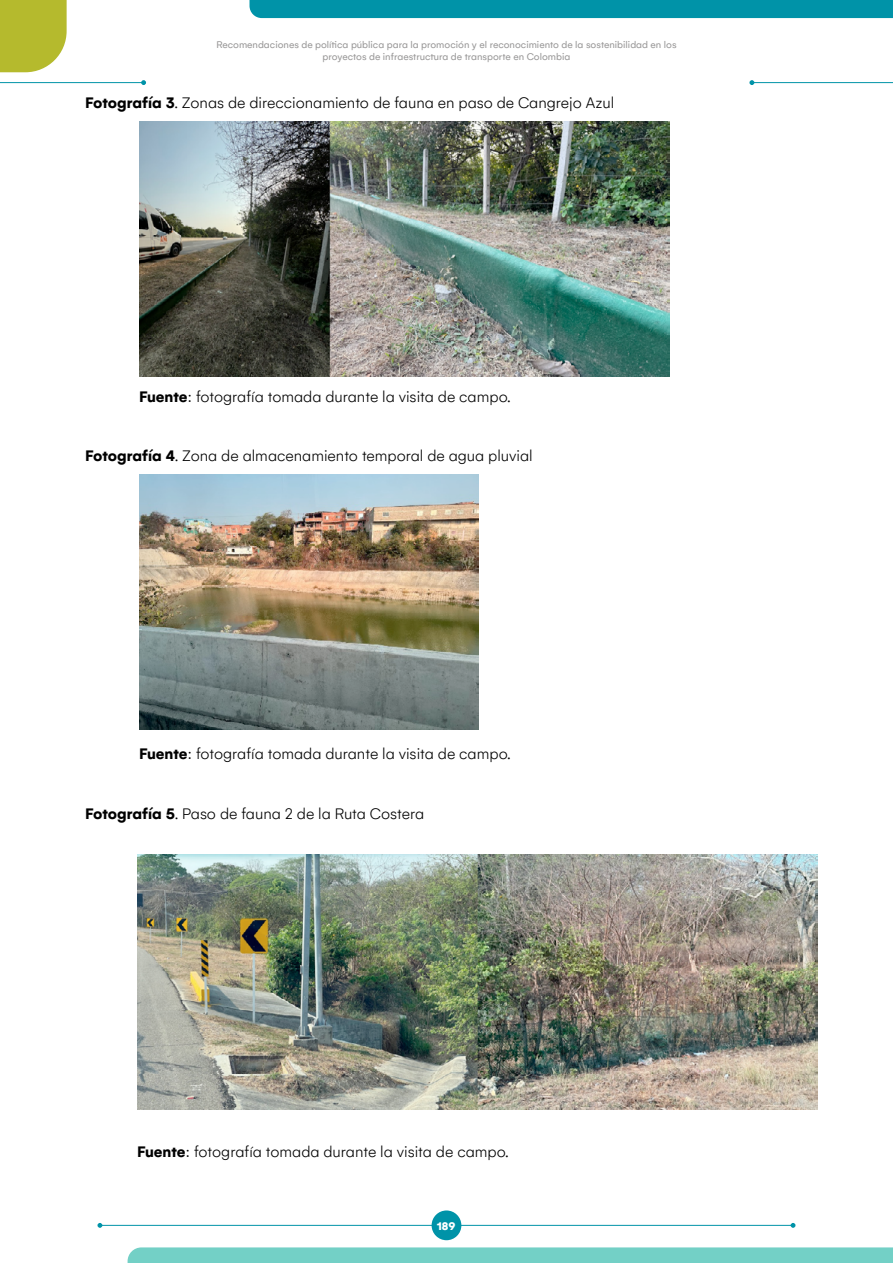
<style>
.page{position:relative;width:893px;height:1263px;background:#fff}
.page>*{position:absolute;margin:0;border:0;box-sizing:border-box;transform-origin:0 0}
.t1{font:300 16.5px "Gelion";color:#000}
.t2{font:900 12px "Gelion";color:#fff}
.t3{font:10.5px/12px "Gelion";color:#999898;text-align:center}
.s1{font-weight:700}
</style>
<div class="page">
<hr style="left:100px;top:1225px;width:693px;height:1px;background:#0093a8">
<svg style="left:97px;top:1223px;width:5px;height:5px"></svg>
<svg style="left:791px;top:1223px;width:4px;height:5px"></svg>
<div style="left:432px;top:1210px;width:29px;height:30px;background:#0093a8;border-radius:50%"></div>
<div style="left:128px;top:1247px;width:765px;height:16px;background:#73d0c6"></div>
<svg style="left:0;top:0;width:67px;height:72px;background:#babf3d"></svg>
<hr style="left:0;top:82px;width:144px;height:1px;background:#0093a8">
<svg style="left:141px;top:80px;width:5px;height:5px"></svg>
<hr style="left:752px;top:82px;width:141px;height:1px;background:#0093a8">
<svg style="left:749px;top:80px;width:5px;height:5px"></svg>
<div style="left:249px;top:0;width:644px;height:18px;background:#0093a8"></div>
<img style="left:139px;top:121px;width:531px;height:255px">
<img style="left:139px;top:474px;width:340px;height:256px">
<img style="left:137px;top:854px;width:680px;height:255px">
<p class="t3" style="left:216px;top:38px;width:462px">Recomendaciones de política pública para la promoción y el reconocimiento de la sostenibilidad en los proyectos de infraestructura de transporte en Colombia</p>
<p class="t1" style="left:85px;top:93px;width:531px"><span class="s1">Fotografía 3</span>. Zonas de direccionamiento de fauna en paso de Cangrejo Azul</p>
<p class="t1" style="left:139px;top:387px;width:373px"><span class="s1">Fuente</span>: fotografía tomada durante la visita de campo.</p>
<p class="t1" style="left:85px;top:447px;width:449px"><span class="s1">Fotografía 4</span>. Zona de almacenamiento temporal de agua pluvial</p>
<p class="t1" style="left:139px;top:745px;width:373px"><span class="s1">Fuente</span>: fotografía tomada durante la visita de campo.</p>
<p class="t1" style="left:85px;top:804px;width:341px"><span class="s1">Fotografía 5</span>. Paso de fauna 2 de la Ruta Costera</p>
<p class="t1" style="left:137px;top:1143px;width:373px"><span class="s1">Fuente</span>: fotografía tomada durante la visita de campo.</p>
<p class="t2" style="left:437px;top:1218px;width:20px">189</p>
</div>
